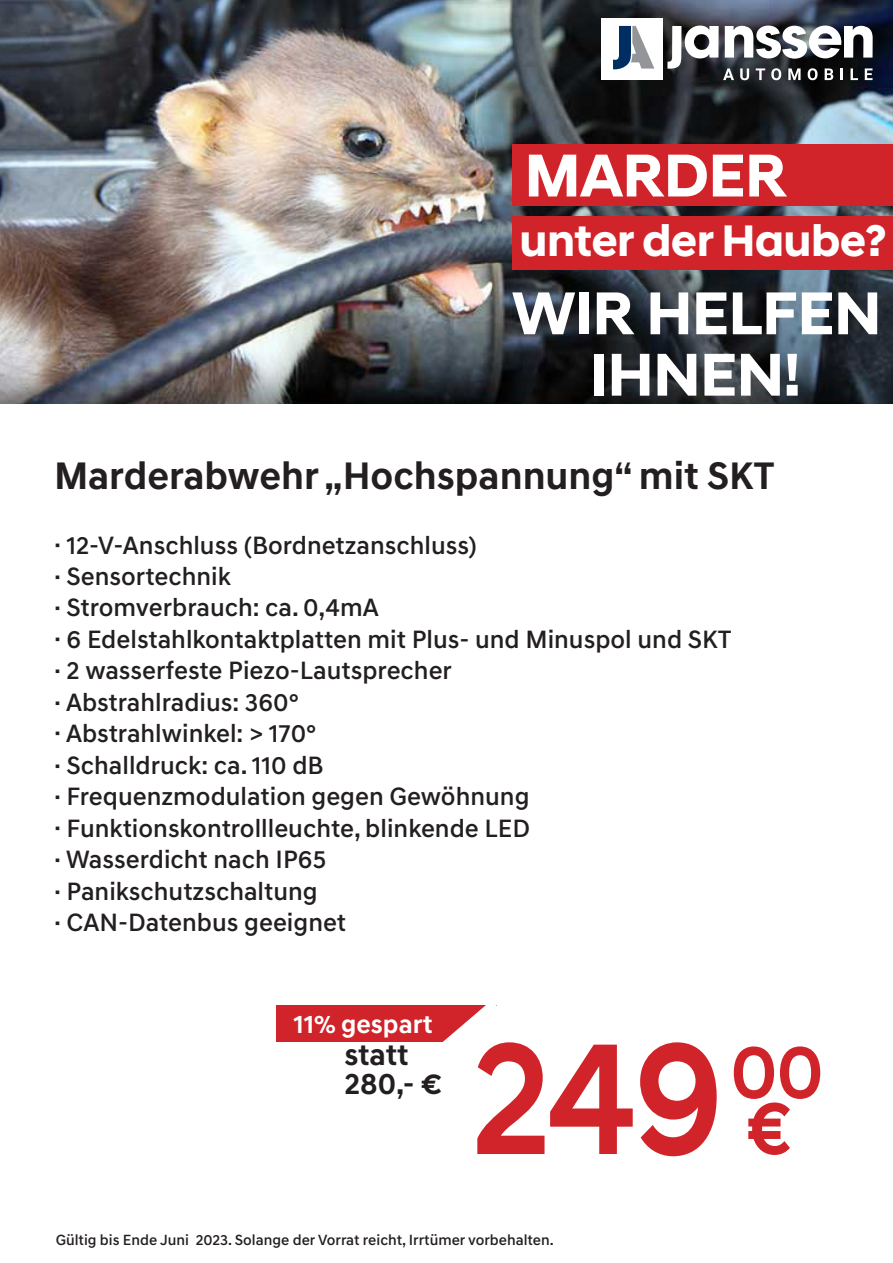
<style>
.page{position:relative;width:893px;height:1263px;background:#fff}
.page>*{position:absolute;margin:0;border:0;box-sizing:border-box;transform-origin:0 0}
.t1{font:500 160.8px "Hyundai Sans Head";color:#d1232a;scale:.87 1}
.t2{font:500 74.1px "Hyundai Sans Head";color:#d1232a}
.t3{font:700 61.5px "Hyundai Sans Head";color:#fff}
.t4{font:700 45px "Hyundai Sans Head";color:#fff}
.t5{font:700 39px "Hyundai Sans Text";color:#231f20}
.t6{font:700 30.3px/28.8px "Hyundai Sans Text";color:#231f20}
.t7{font:700 25.95px "Hyundai Sans Text";color:#fff}
.t8{font:500 25.5px/31.5px "Hyundai Sans Text";color:#231f20}
.t9{font:500 15px "Hyundai Sans Text";color:#231f20}
.s1{font-family:"Nouvel R"}
</style>
<div class="page">
<img style="left:0;top:0;width:893px;height:404px">
<div style="left:602px;top:19px;width:61px;height:61px;background:#fff"></div>
<svg style="left:667px;top:25px;width:206px;height:55px"></svg>
<svg style="left:613px;top:26px;width:41px;height:43px"></svg>
<div style="left:512px;top:216px;width:381px;height:53px;background:#d1232a"></div>
<div style="left:276px;top:1005px;width:220px;height:37px;background:#d1232a"></div>
<svg style="left:443px;top:1005px;width:54px;height:37px"></svg>
<div style="left:512px;top:144px;width:381px;height:62px;background:#d1232a"></div>
<h3 class="t3" style="left:525px;top:139px;width:263px">MARDER</h3>
<h3 class="t4" style="left:520px;top:214px;width:368px">unter der Haube?</h3>
<h3 class="t3" style="left:512px;top:276px;width:370px">WIR HELFEN</h3>
<h3 class="t3" style="left:590px;top:338px;width:212px">IHNEN!</h3>
<h3 class="t5" style="left:54px;top:452px;width:722px">Marderabwehr „Hochspannung“ mit SKT</h3>
<p class="t8" style="left:54px;top:529px;width:679px">· 12-V-Anschluss (Bordnetzanschluss)<br>· Sensortechnik<br>· Stromverbrauch: ca. 0,4mA<br>· 6 Edelstahlkontaktplatten mit Plus- und Minuspol und SKT · 2 wasserfeste Piezo-Lautsprecher<br>· Abstrahlradius: 360°<br>· Abstrahlwinkel: &gt; 170°<br>· Schalldruck: ca. 110 dB<br>· Frequenzmodulation gegen Gewöhnung<br>· Funktionskontrollleuchte, blinkende LED<br>· Wasserdicht nach IP65<br>· Panikschutzschaltung<br>· CAN-Datenbus geeignet</p>
<p class="t7" style="left:294px;top:1008px;width:140px">11% gespart</p>
<p class="t6" style="left:344px;top:1040px;width:99px">statt<br>280,- <span class="s1">€</span></p>
<h1 class="t1" style="left:473px;top:1003px;width:404px">249<sup>00</sup></h1>
<h2 class="t2" style="left:747px;top:1084px;width:46px">€</h2>
<p class="t9" style="left:56px;top:1231px;width:500px">Gültig bis Ende Juni 2023. Solange der Vorrat reicht, Irrtümer vorbehalten.</p>
</div>
